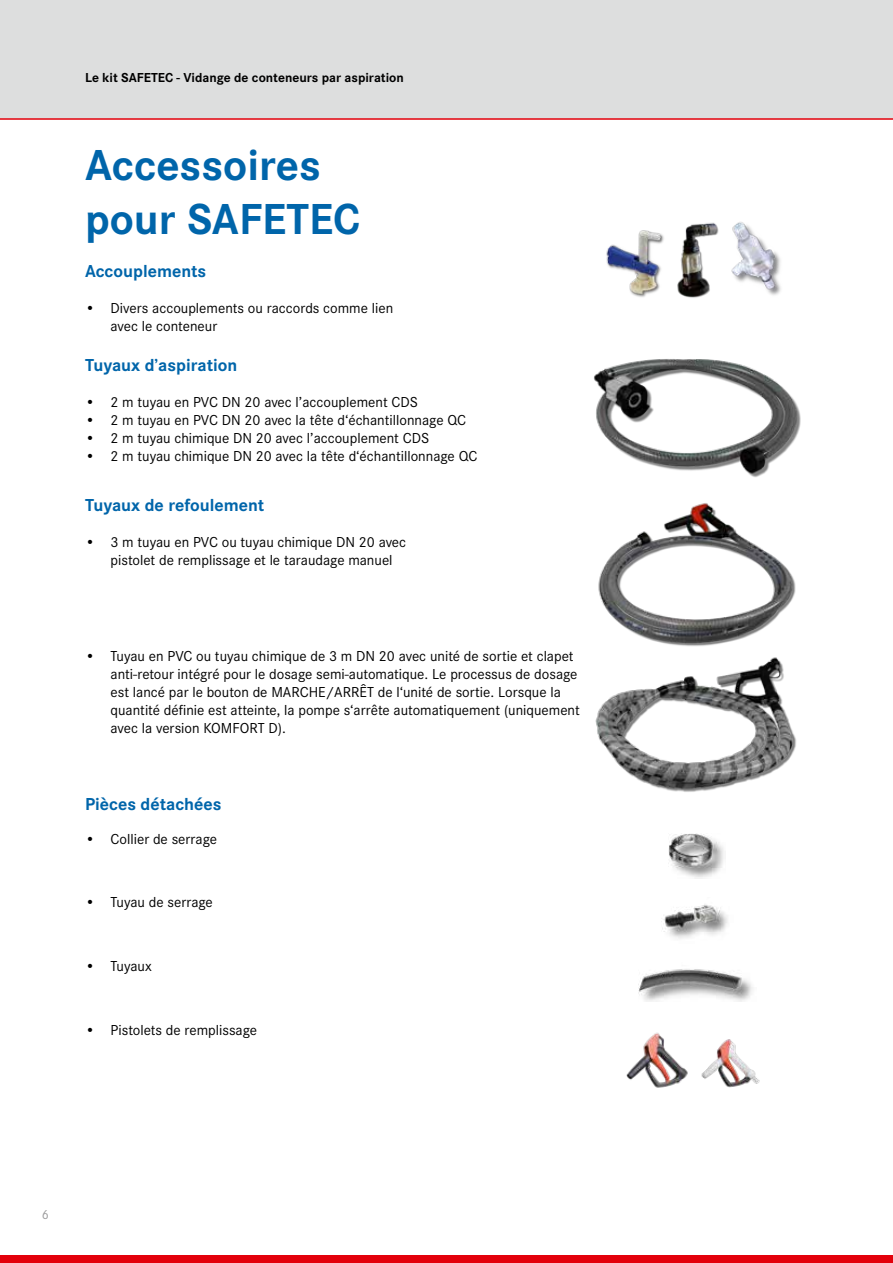
<style>
.page{position:relative;width:893px;height:1263px;background:#fff}
.page>*{position:absolute;margin:0;border:0;box-sizing:border-box;transform-origin:0 0}
.t1{font:700 45px/54px "Corporate S";color:#0065aa}
.t2{font:700 18px "Corporate S";color:#0065aa}
.t3{font:15px/18px "Corporate S";color:#000}
.t4{font:700 13.5px "Corporate S";color:#000}
.t5{font:13.5px "Corporate S";color:#9c9c9d}
</style>
<div class="page">
<div style="left:0;top:0;width:893px;height:119px;background:#dddede"></div>
<div style="left:0;top:1255px;width:893px;height:8px;background:#e3000b"></div>
<hr style="left:0;top:118px;width:893px;height:2px;background:#e3000b">
<img style="left:606px;top:222px;width:175px;height:76px">
<img style="left:669px;top:833px;width:55px;height:46px">
<img style="left:662px;top:904px;width:66px;height:35px">
<img style="left:638px;top:969px;width:115px;height:32px">
<img style="left:626px;top:1032px;width:134px;height:56px">
<img style="left:594px;top:359px;width:207px;height:119px">
<img style="left:595px;top:657px;width:201px;height:135px">
<img style="left:598px;top:503px;width:198px;height:143px">
<p class="t4" style="left:85px;top:70px;width:320px">Le kit SAFETEC - Vidange de conteneurs par aspiration</p>
<h1 class="t1" style="left:85px;top:139px;width:277px">Accessoires pour SAFETEC</h1>
<p class="t2" style="left:85px;top:261px;width:123px">Accouplements</p>
<p class="t3" style="left:111px;top:300px;width:284px;text-indent:-26px">• Divers accouplements ou raccords comme lien avec le conteneur</p>
<p class="t2" style="left:85px;top:354px;width:154px">Tuyaux d’aspiration</p>
<p class="t3" style="left:85px;top:393px;width:335px">• 2 m tuyau en PVC DN 20 avec l’accouplement CDS</p>
<p class="t3" style="left:85px;top:411px;width:383px">• 2 m tuyau en PVC DN 20 avec la tête d‘échantillonnage QC</p>
<p class="t3" style="left:85px;top:429px;width:346px">• 2 m tuyau chimique DN 20 avec l’accouplement CDS</p>
<p class="t3" style="left:85px;top:447px;width:394px">• 2 m tuyau chimique DN 20 avec la tête d‘échantillonnage QC</p>
<p class="t2" style="left:85px;top:495px;width:181px">Tuyaux de refoulement</p>
<p class="t3" style="left:111px;top:533px;width:297px;text-indent:-26px">• 3 m tuyau en PVC ou tuyau chimique DN 20 avec pistolet de remplissage et le taraudage manuel</p>
<p class="t3" style="left:111px;top:647px;width:471px;text-indent:-26px">• Tuyau en PVC ou tuyau chimique de 3 m DN 20 avec unité de sortie et clapet anti-retour intégré pour le dosage semi-automatique. Le processus de dosage est lancé par le bouton de MARCHE/ARRÊT de l‘unité de sortie. Lorsque la quantité définie est atteinte, la pompe s‘arrête automatiquement (uniquement avec la version KOMFORT D).</p>
<p class="t2" style="left:85px;top:794px;width:138px">Pièces détachées</p>
<p class="t3" style="left:85px;top:830px;width:134px">• Collier de serrage</p>
<p class="t3" style="left:85px;top:893px;width:129px">• Tuyau de serrage</p>
<p class="t3" style="left:85px;top:957px;width:68px">• Tuyaux</p>
<p class="t3" style="left:85px;top:1021px;width:174px">• Pistolets de remplissage</p>
<p class="t5" style="left:42px;top:1206px;width:9px">6</p>
</div>
